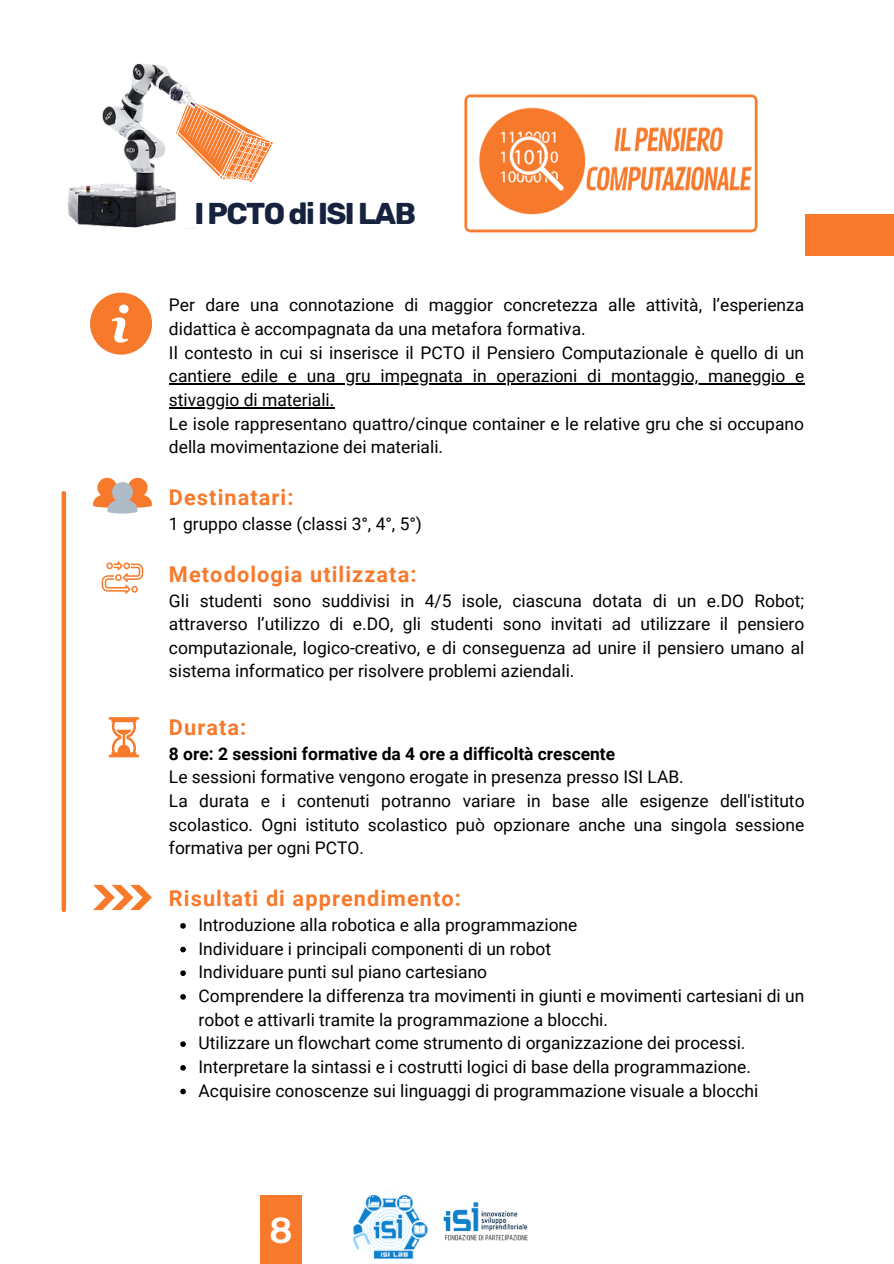
<style>
.page{position:relative;width:894px;height:1264px;background:#fff}
.page>*{position:absolute;margin:0;border:0;box-sizing:border-box;transform-origin:0 0}
.t1{font:500 36px "Rubik";color:#fff}
.t2{font:700 30px "Rubik";letter-spacing:-.05em;color:#17223e}
.t3{font:700 21.75px "Roboto";letter-spacing:.05em;color:#f77a2c}
.t4{font:17.4px/23.7px "Roboto";color:#000}
.t5{font:700 17.4px "Roboto";color:#000}
</style>
<div class="page">
<img style="left:464px;top:94px;width:294px;height:139px">
<svg style="left:194px;top:100px;width:79px;height:82px"></svg>
<img style="left:68px;top:63px;width:126px;height:166px">
<hr style="left:62px;top:493px;width:4px;height:417px;background:#f77a2c">
<svg style="left:93px;top:885px;width:59px;height:25px"></svg>
<svg style="left:109px;top:717px;width:30px;height:40px"></svg>
<svg style="left:93px;top:478px;width:59px;height:35px"></svg>
<svg style="left:102px;top:561px;width:41px;height:32px"></svg>
<svg style="left:180px;top:923px;width:6px;height:5px"></svg>
<svg style="left:180px;top:946px;width:6px;height:6px"></svg>
<svg style="left:180px;top:970px;width:6px;height:6px"></svg>
<svg style="left:180px;top:994px;width:6px;height:5px"></svg>
<svg style="left:180px;top:1041px;width:6px;height:5px"></svg>
<svg style="left:180px;top:1065px;width:6px;height:5px"></svg>
<svg style="left:180px;top:1088px;width:6px;height:6px"></svg>
<hr style="left:169px;top:383px;width:635px;height:1px;background:#000">
<hr style="left:169px;top:407px;width:165px;height:1px;background:#000">
<svg style="left:90px;top:293px;width:62px;height:61px"></svg>
<img style="left:352px;top:1194px;width:75px;height:65px">
<div style="left:804px;top:214px;width:89px;height:42px;background:#f77a2c"></div>
<div style="left:260px;top:1194px;width:42px;height:69px;background:#f77a2c"></div>
<img style="left:443px;top:1202px;width:85px;height:39px">
<h2 class="t2" style="left:194px;top:196px;width:223px">I PCTO di ISI LAB</h2>
<p class="t4" style="left:169px;top:293px;width:636px">Per dare una connotazione di maggior concretezza alle attività, l’esperienza didattica è accompagnata da una metafora formativa.<br>Il contesto in cui si inserisce il PCTO il Pensiero Computazionale è quello di un cantiere edile e una gru impegnata in operazioni di montaggio, maneggio e stivaggio di materiali.<br>Le isole rappresentano quattro/cinque container e le relative gru che si occupano della movimentazione dei materiali.</p>
<p class="t3" style="left:169px;top:485px;width:126px">Destinatari:</p>
<p class="t4" style="left:169px;top:512px;width:254px">1 gruppo classe (classi 3°, 4°, 5°)</p>
<p class="t3" style="left:169px;top:561px;width:249px">Metodologia utilizzata:</p>
<p class="t4" style="left:169px;top:588px;width:637px;text-align:justify">Gli studenti sono suddivisi in 4/5 isole, ciascuna dotata di un e.DO Robot; attraverso l’utilizzo di e.DO, gli studenti sono invitati ad utilizzare il pensiero computazionale, logico-creativo, e di conseguenza ad unire il pensiero umano al sistema informatico per risolvere problemi aziendali.</p>
<p class="t3" style="left:169px;top:714px;width:79px">Durata:</p>
<p class="t5" style="left:169px;top:743px;width:447px">8 ore: 2 sessioni formative da 4 ore a difficoltà crescente</p>
<p class="t4" style="left:169px;top:765px;width:637px">Le sessioni formative vengono erogate in presenza presso ISI LAB.<br>La durata e i contenuti potranno variare in base alle esigenze dell'istituto scolastico. Ogni istituto scolastico può opzionare anche una singola sessione formativa per ogni PCTO.</p>
<p class="t3" style="left:169px;top:886px;width:293px">Risultati di apprendimento:</p>
<p class="t4" style="left:198px;top:913px;width:607px">Introduzione alla robotica e alla programmazione<br>Individuare i principali componenti di un robot<br>Individuare punti sul piano cartesiano<br>Comprendere la differenza tra movimenti in giunti e movimenti cartesiani di un robot e attivarli tramite la programmazione a blocchi.<br>Utilizzare un flowchart come strumento di organizzazione dei processi.<br>Interpretare la sintassi e i costrutti logici di base della programmazione.<br>Acquisire conoscenze sui linguaggi di programmazione visuale a blocchi</p>
<h1 class="t1" style="left:269px;top:1208px;width:25px">8</h1>
</div>
